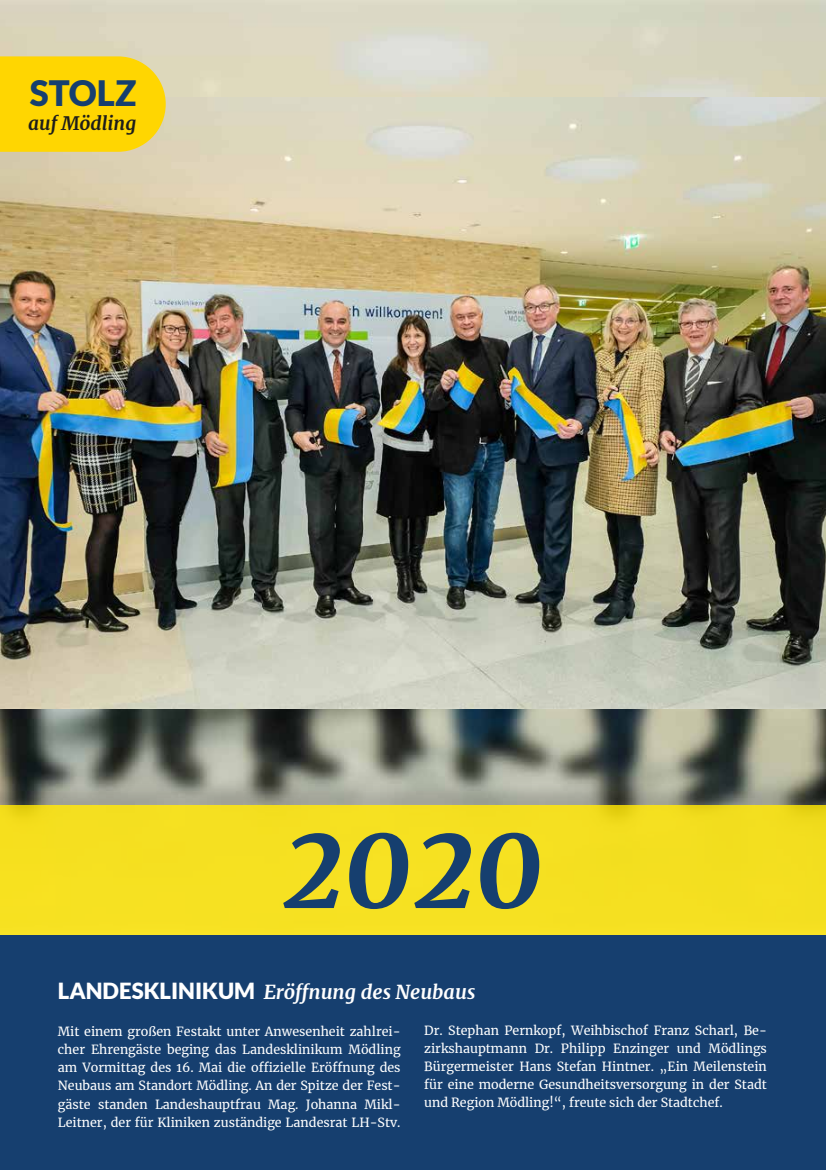
<style>
.page{position:relative;width:826px;height:1170px;background:#fff}
.page>*{position:absolute;margin:0;border:0;box-sizing:border-box;transform-origin:0 0}
.t1{font:italic 900 100px "Merriweather";color:#163f6f}
.t2{font:900 35px "Lato";color:#163f6f}
.t3{font:italic 700 19.5px "Merriweather";color:#fff}
.t4{font:italic 700 18.75px "Merriweather";color:#1d1d1b}
.t5{font:12.5px/18px "Merriweather";color:#fff;text-align:justify}
.s1{font-family:"Lato";font-weight:900;font-style:normal;font-size:22.25px}
</style>
<div class="page">
<img style="left:0;top:0;width:826px;height:780px">
<img style="left:0;top:97px;width:826px;height:611px">
<div style="left:0;top:780px;width:826px;height:156px;background:#1d1d1b;opacity:.26"></div>
<div style="left:0;top:805px;width:826px;height:130px;background:#f5e021"></div>
<div style="left:0;top:935px;width:826px;height:234px;background:#163f6f"></div>
<svg style="left:0;top:56px;width:166px;height:96px"></svg>
<p class="t2" style="left:30px;top:73px;width:108px">STOLZ</p>
<p class="t4" style="left:28px;top:110px;width:110px">auf Mödling</p>
<p class="t1" style="left:281px;top:801px;width:263px">2020</p>
<p class="t3" style="left:58px;top:978px;width:419px"><span class="s1">LANDESKLINIKUM</span> Eröffnung des Neubaus</p>
<p class="t5" style="left:58px;top:1022px;width:344px">Mit einem großen Festakt unter Anwesenheit zahlrei&shy;cher Ehrengäste beging das Landesklinikum Mödling am Vormittag des 16. Mai die offizielle Eröffnung des Neubaus am Standort Mödling. An der Spitze der Fest&shy;gäste standen Landeshauptfrau Mag. Johanna Mikl-Leitner, der für Kliniken zuständige Landesrat LH-Stv.</p>
<p class="t5" style="left:424px;top:1020px;width:344px">Dr. Stephan Pernkopf, Weihbischof Franz Scharl, Be&shy;zirkshauptmann Dr. Philipp Enzinger und Mödlings Bürgermeister Hans Stefan Hintner. „Ein Meilenstein für eine moderne Gesundheitsversorgung in der Stadt und Region Mödling!“, freute sich der Stadtchef.</p>
</div>
